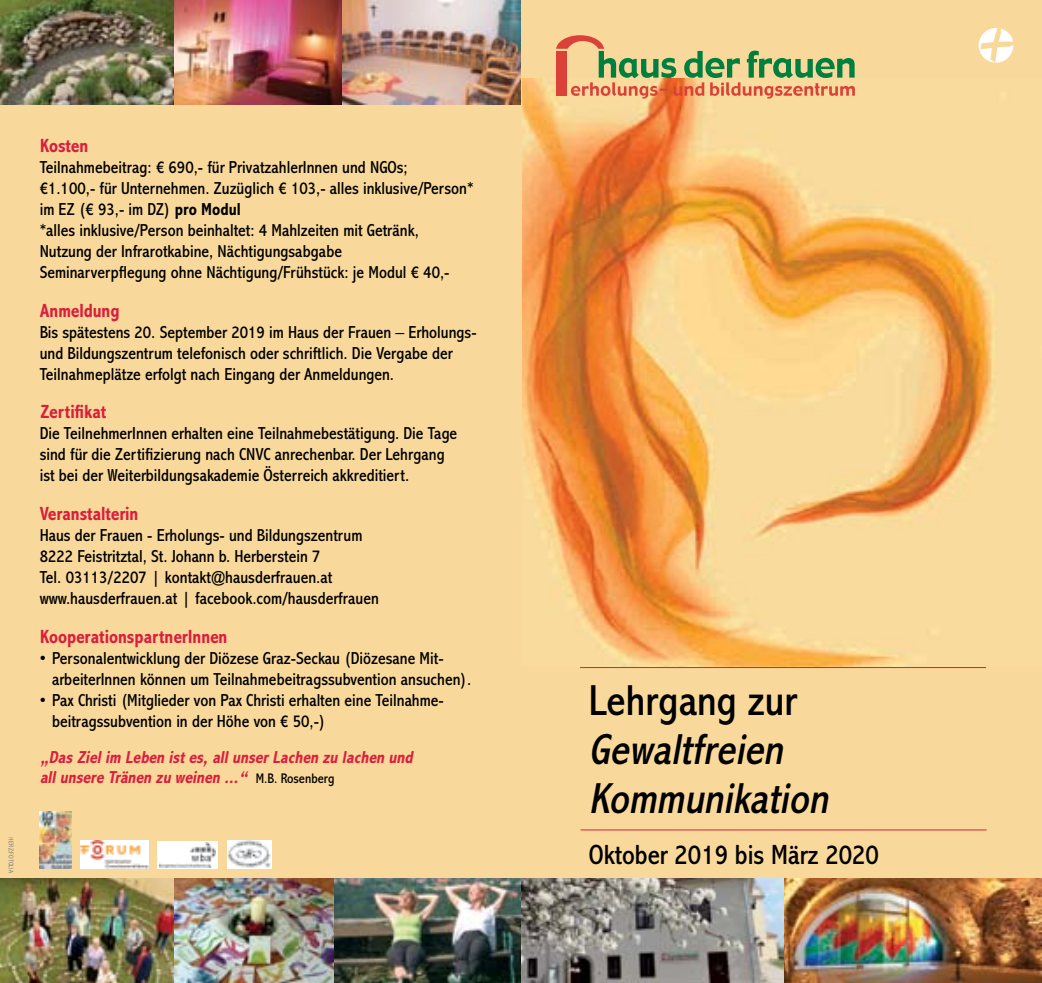
<style>
.page{position:relative;width:1042px;height:983px;background:#fff}
.page>*{position:absolute;margin:0;border:0;box-sizing:border-box;transform-origin:0 0}
.t1{font:italic condensed 43.75px/49px "Abadi MT Std";color:#000}
.t2{font:condensed 43.75px "Abadi MT Std";color:#000}
.t3{font:condensed 28px "Abadi MT Std";color:#000}
.t4{font:700 condensed 19.25px "Abadi MT Std";color:#da1f3d}
.t5{font:condensed 17.5px/21px "Abadi MT Std";color:#000}
.t6{font:italic 700 condensed 17.5px/19.2px "Abadi MT Std";color:#da1f3d}
.t7{font:300 condensed 7px "Abadi MT Std";letter-spacing:.02em;color:#6d6e71}
.s1{font-weight:700}
.s2{font-weight:400;font-style:normal;font-size:14px;color:#000}
</style>
<div class="page">
<div style="left:0;top:0;width:1042px;height:982px;background:#f9d99b"></div>
<svg style="left:520px;top:45px;width:494px;height:623px"></svg>
<svg style="left:556px;top:35px;width:299px;height:63px"></svg>
<hr style="left:580px;top:667px;width:406px;height:1px;background:#da1f3d">
<hr style="left:580px;top:829px;width:406px;height:1px;background:#da1f3d">
<img style="left:174px;top:0;width:347px;height:104px">
<img style="left:0;top:0;width:174px;height:104px">
<img style="left:0;top:878px;width:1042px;height:104px">
<img style="left:344px;top:879px;width:177px;height:103px">
<img style="left:40px;top:811px;width:32px;height:57px">
<img style="left:81px;top:840px;width:67px;height:28px">
<svg style="left:978px;top:28px;width:35px;height:35px"></svg>
<svg style="left:158px;top:841px;width:60px;height:27px"></svg>
<img style="left:160px;top:842px;width:56px;height:24px">
<img style="left:227px;top:840px;width:45px;height:28px">
<p class="t7" style="left:15px;top:837px;width:37px;rotate:90deg">Herz:fotolia</p>
<p class="t4" style="left:40px;top:135px;width:50px">Kosten</p>
<p class="t5" style="left:40px;top:157px;width:435px">Teilnahmebeitrag: € 690,- für PrivatzahlerInnen und NGOs;<br>€1.100,- für Unternehmen. Zuzüglich € 103,- alles inklusive/Person* im EZ (€ 93,- im DZ) <span class="s1">pro Modul<br></span>*alles inklusive/Person beinhaltet: 4 Mahlzeiten mit Getränk, Nutzung der Infrarotkabine, Nächtigungsabgabe<br>Seminarverpflegung ohne Nächtigung/Frühstück: je Modul € 40,-</p>
<p class="t4" style="left:40px;top:299px;width:81px">Anmeldung</p>
<p class="t5" style="left:40px;top:322px;width:438px">Bis spätestens 20. September 2019 im Haus der Frauen – Erholungs&shy;und Bildungszentrum telefonisch oder schriftlich. Die Vergabe der<br>Teilnahmeplätze erfolgt nach Eingang der Anmeldungen.</p>
<p class="t4" style="left:40px;top:401px;width:68px">Zertifikat</p>
<p class="t5" style="left:40px;top:423px;width:419px">Die TeilnehmerInnen erhalten eine Teilnahmebestätigung. Die Tage sind für die Zertifizierung nach CNVC anrechenbar. Der Lehrgang ist bei der Weiterbildungsakademie Österreich akkreditiert.</p>
<p class="t4" style="left:40px;top:502px;width:100px">Veranstalterin</p>
<p class="t5" style="left:40px;top:525px;width:341px">Haus der Frauen - Erholungs- und Bildungszentrum 8222 Feistritztal, St. Johann b. Herberstein 7<br>Tel. 03113/2207 | kontakt@hausderfrauen.at www.hausderfrauen.at | facebook.com/hausderfrauen</p>
<p class="t4" style="left:40px;top:625px;width:189px">KooperationspartnerInnen</p>
<p class="t5" style="left:52px;top:647px;width:421px;text-indent:-12px">• Personalentwicklung der Diözese Graz-Seckau (Diözesane Mit&shy;arbeiterInnen können um Teilnahmebeitragssubvention ansuchen).</p>
<p class="t5" style="left:52px;top:689px;width:393px;text-indent:-12px">• Pax Christi (Mitglieder von Pax Christi erhalten eine Teilnahme&shy;beitragssubvention in der Höhe von € 50,-)</p>
<p class="t6" style="left:40px;top:748px;width:378px">„Das Zielim Leben istes,allunserLachen zu lachen und allunsere Tränen zu weinen ...“ <span class="s2">M . B . R o s e n b e r g</span></p>
<h1 class="t2" style="left:589px;top:676px;width:209px">Lehrgang zur</h1>
<h1 class="t1" style="left:589px;top:726px;width:250px">Gewaltfreien<br>Kommunikation</h1>
<h2 class="t3" style="left:589px;top:839px;width:292px">Oktober 2019 bis März 2020</h2>
</div>
